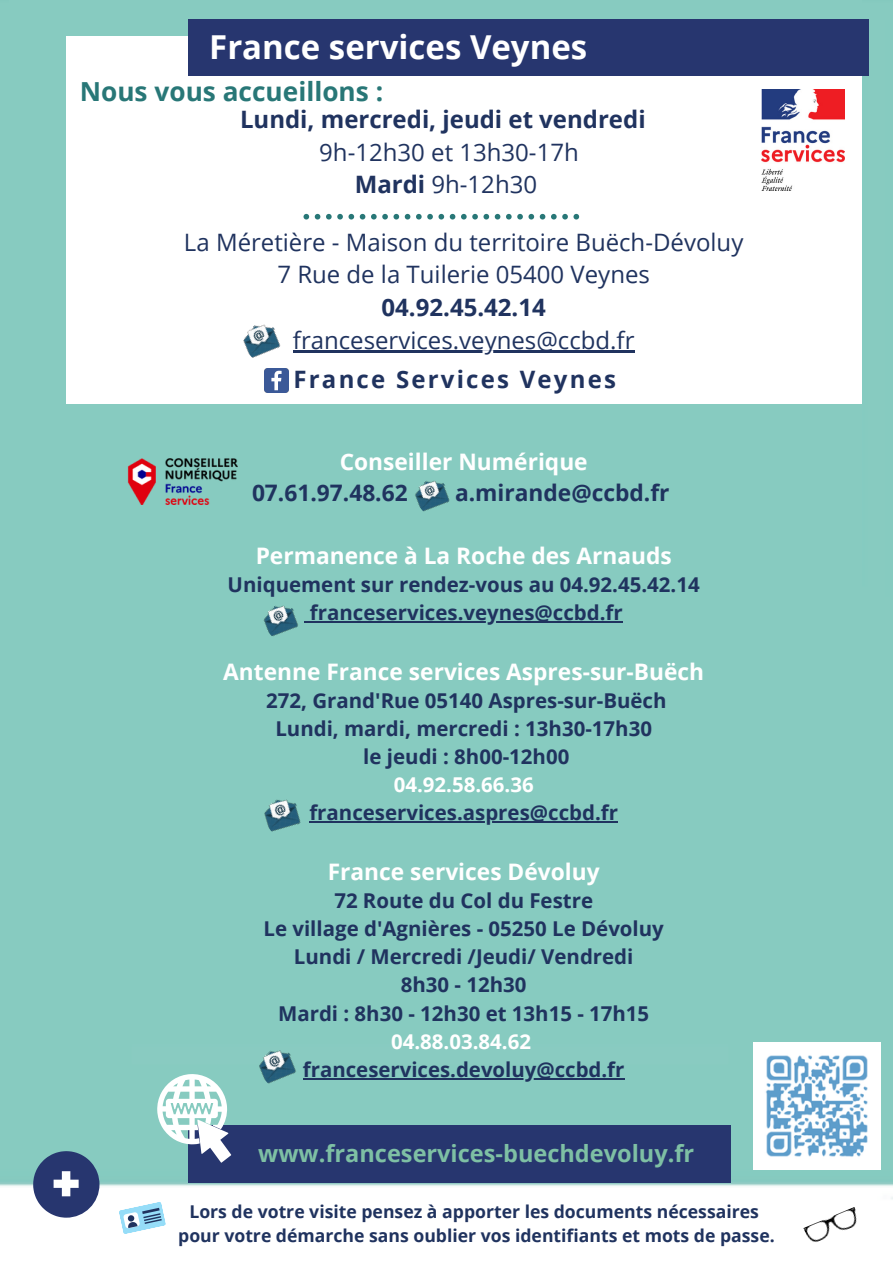
<style>
.page{position:relative;width:893px;height:1264px;background:#fff}
.page>*{position:absolute;margin:0;border:0;box-sizing:border-box;transform-origin:0 0}
.t1{font:700 33px "Open Sans";color:#fff}
.t2{font:700 26.25px "Open Sans";color:#287777}
.t3{font:24px/32.5px "Open Sans";color:#20335f;text-align:center}
.t4{font:700 24px "Open Sans";color:#20335f}
.t5{font:700 24px "Open Sans";letter-spacing:.095em;color:#20335f}
.t6{font:700 23.55px "Open Sans";color:#7ec0a4}
.t7{font:700 22.8px "Open Sans";color:#fff}
.t8{font:700 22.8px "Open Sans";color:#20335f}
.t9{font:700 20.4px/28px "Open Sans";color:#20335f;text-align:center}
.t10{font:700 20.4px "Open Sans";color:#fff}
.t11{font:700 17.55px/24px "Open Sans";color:#20335f;text-align:center}
.s1{font-weight:700}
</style>
<div class="page">
<div style="left:0;top:0;width:892px;height:1218px;background:#87cbc0"></div>
<div style="left:9px;top:0;width:852px;height:598px;background:#87cbc0"></div>
<hr style="left:310px;top:621px;width:312px;height:1px;background:#20335f">
<hr style="left:309px;top:821px;width:309px;height:1px;background:#20335f">
<hr style="left:303px;top:1077px;width:321px;height:2px;background:#20335f">
<div style="left:189px;top:1125px;width:541px;height:57px;background:#27366f"></div>
<svg style="left:118px;top:1201px;width:48px;height:33px"></svg>
<img style="left:803px;top:1206px;width:58px;height:36px">
<div style="left:66px;top:36px;width:795px;height:368px;background:#fff"></div>
<div style="left:189px;top:19px;width:680px;height:56px;background:#27366f"></div>
<hr style="left:293px;top:351px;width:341px;height:2px;background:#20335f">
<svg style="left:303px;top:214px;width:276px;height:5px"></svg>
<img style="left:265px;top:369px;width:23px;height:23px">
<svg style="left:157px;top:1073px;width:74px;height:89px"></svg>
<img style="left:243px;top:324px;width:38px;height:34px">
<img style="left:258px;top:598px;width:45px;height:45px">
<img style="left:258px;top:792px;width:48px;height:47px">
<img style="left:253px;top:1042px;width:48px;height:48px">
<img style="left:753px;top:1042px;width:127px;height:127px">
<svg style="left:33px;top:1151px;width:66px;height:66px"></svg>
<img style="left:127px;top:458px;width:110px;height:46px">
<img style="left:415px;top:481px;width:35px;height:31px">
<img style="left:761px;top:89px;width:83px;height:101px">
<h1 class="t1" style="left:209px;top:24px;width:379px">France services Veynes</h1>
<p class="t2" style="left:80px;top:72px;width:305px">Nous vous accueillons :</p>
<p class="t4" style="left:240px;top:102px;width:407px">Lundi, mercredi, jeudi et vendredi</p>
<p class="t3" style="left:319px;top:135px;width:261px">9h-12h30 et 13h30-17h<br><span class="s1">Mardi</span> 9h-12h30</p>
<p class="t3" style="left:184px;top:225px;width:561px">La Méretière - Maison du territoire Buëch-Dévoluy<br>7 Rue de la Tuilerie 05400 Veynes</p>
<p class="t4" style="left:381px;top:290px;width:166px">04.92.45.42.14</p>
<p class="t3" style="left:293px;top:323px;width:343px">franceservices.veynes@ccbd.fr</p>
<p class="t5" style="left:293px;top:363px;width:324px">France Services Veynes</p>
<p class="t7" style="left:340px;top:445px;width:249px">Conseiller Numérique</p>
<p class="t8" style="left:252px;top:476px;width:157px">07.61.97.48.62</p>
<p class="t8" style="left:455px;top:476px;width:216px">a.mirande@ccbd.fr</p>
<p class="t7" style="left:256px;top:539px;width:417px">Permanence à La Roche des Arnauds</p>
<p class="t9" style="left:228px;top:570px;width:473px">Uniquement sur rendez-vous au 04.92.45.42.14 franceservices.veynes@ccbd.fr</p>
<p class="t7" style="left:223px;top:655px;width:482px">Antenne France services Aspres-sur-Buëch</p>
<p class="t9" style="left:266px;top:686px;width:402px">272, Grand'Rue 05140 Aspres-sur-Buëch<br>Lundi, mardi, mercredi : 13h30-17h30<br>le jeudi : 8h00-12h00</p>
<p class="t10" style="left:393px;top:770px;width:141px">04.92.58.66.36</p>
<p class="t9" style="left:309px;top:798px;width:310px">franceservices.aspres@ccbd.fr</p>
<p class="t7" style="left:328px;top:855px;width:273px">France services Dévoluy</p>
<p class="t9" style="left:263px;top:886px;width:402px">72 Route du Col du Festre<br>Le village d'Agnières - 05250 Le Dévoluy<br>Lundi / Mercredi /Jeudi/ Vendredi<br>8h30 - 12h30<br>Mardi : 8h30 - 12h30 et 13h15 - 17h15</p>
<p class="t10" style="left:391px;top:1026px;width:141px">04.88.03.84.62</p>
<p class="t9" style="left:303px;top:1054px;width:323px">franceservices.devoluy@ccbd.fr</p>
<p class="t6" style="left:258px;top:1137px;width:437px">www.franceservices-buechdevoluy.fr</p>
<p class="t11" style="left:178px;top:1199px;width:598px">Lors de votre visite pensez à apporter les documents nécessaires pour votre démarche sans oublier vos identifiants et mots de passe.</p>
</div>
